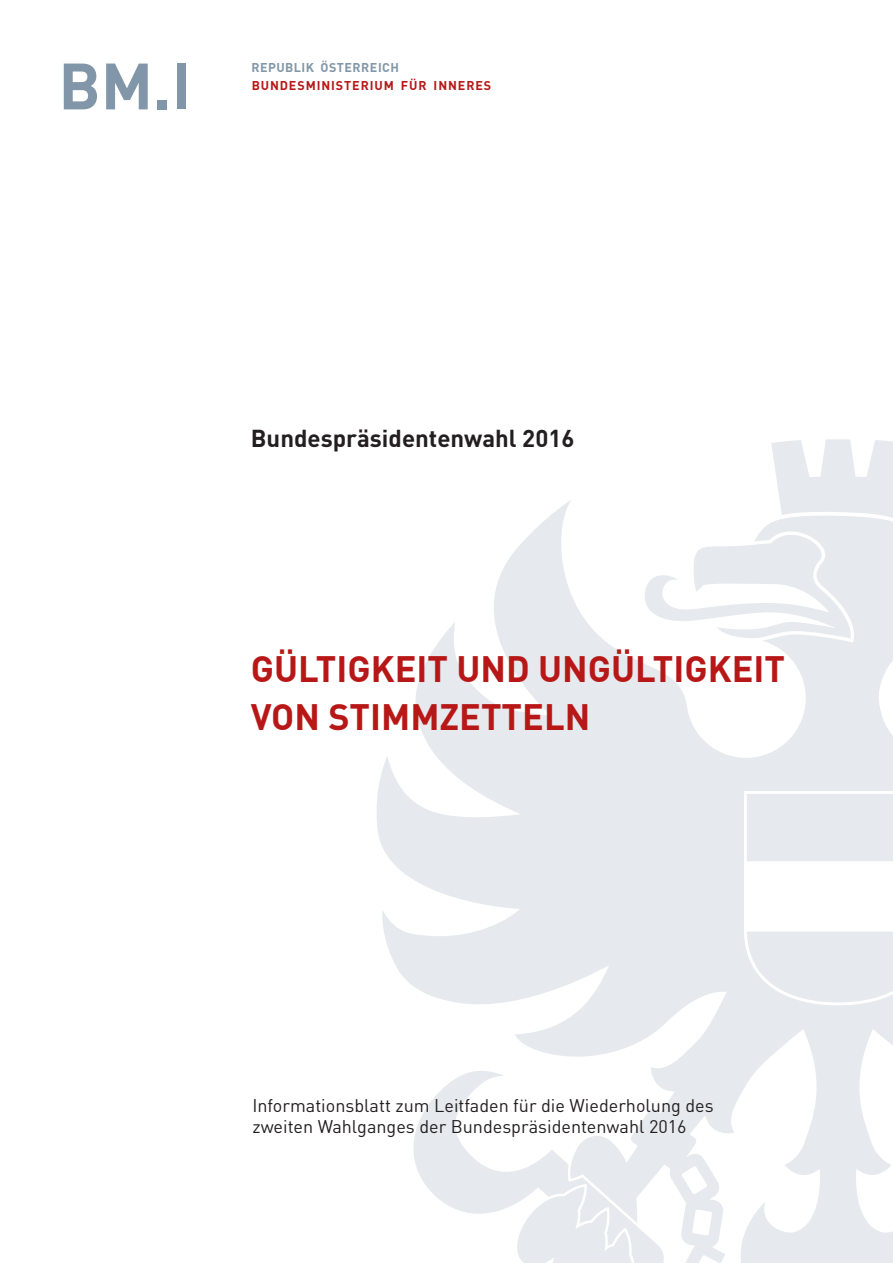
<style>
.page{position:relative;width:893px;height:1263px;background:#fff}
.page>*{position:absolute;margin:0;border:0;box-sizing:border-box;transform-origin:0 0}
.t1{font:700 64.35px "DIN";color:#8197a9}
.t2{font:700 36px/48px "DIN";color:#b71817}
.t3{font:700 24px "DIN";color:#231f20}
.t4{font:18px/21.6px "DIN";color:#231f20}
.t5{font:700 12.45px "DIN";letter-spacing:.07em;color:#b71817}
.t6{font:700 12.45px "DIN";letter-spacing:.04em;color:#8197a9}
</style>
<div class="page">
<svg style="left:771px;top:439px;width:120px;height:60px"></svg>
<svg style="left:376px;top:499px;width:515px;height:762px;fill:#e6eaee"></svg>
<svg style="left:405px;top:1066px;width:261px;height:195px"></svg>
<div style="left:747px;top:931px;width:144px;height:71px;background:#e6eaee"></div>
<div style="left:747px;top:794px;width:146px;height:67px;background:#e6eaee"></div>
<hr style="left:446px;top:0;width:1px;height:1263px;background:#ed1f26">
<hr style="left:0;top:631px;width:893px;height:1px;background:#ed1f26">
<h1 class="t1" style="left:58px;top:44px;width:134px">BM.I</h1>
<p class="t6" style="left:251px;top:59px;width:149px">REPUBLIK ÖSTERREICH</p>
<p class="t5" style="left:252px;top:77px;width:241px">BUNDESMINISTERIUM FÜR INNERES</p>
<h3 class="t3" style="left:251px;top:423px;width:325px">Bundespräsidentenwahl 2016</h3>
<h2 class="t2" style="left:251px;top:644px;width:536px">GÜLTIGKEIT UND UNGÜLTIGKEIT<br>VON STIMMZETTELN</h2>
<p class="t4" style="left:252px;top:1094px;width:463px">Informationsblatt zum Leitfaden für die Wiederholung des zweiten Wahlganges der Bundespräsidentenwahl 2016</p>
</div>
